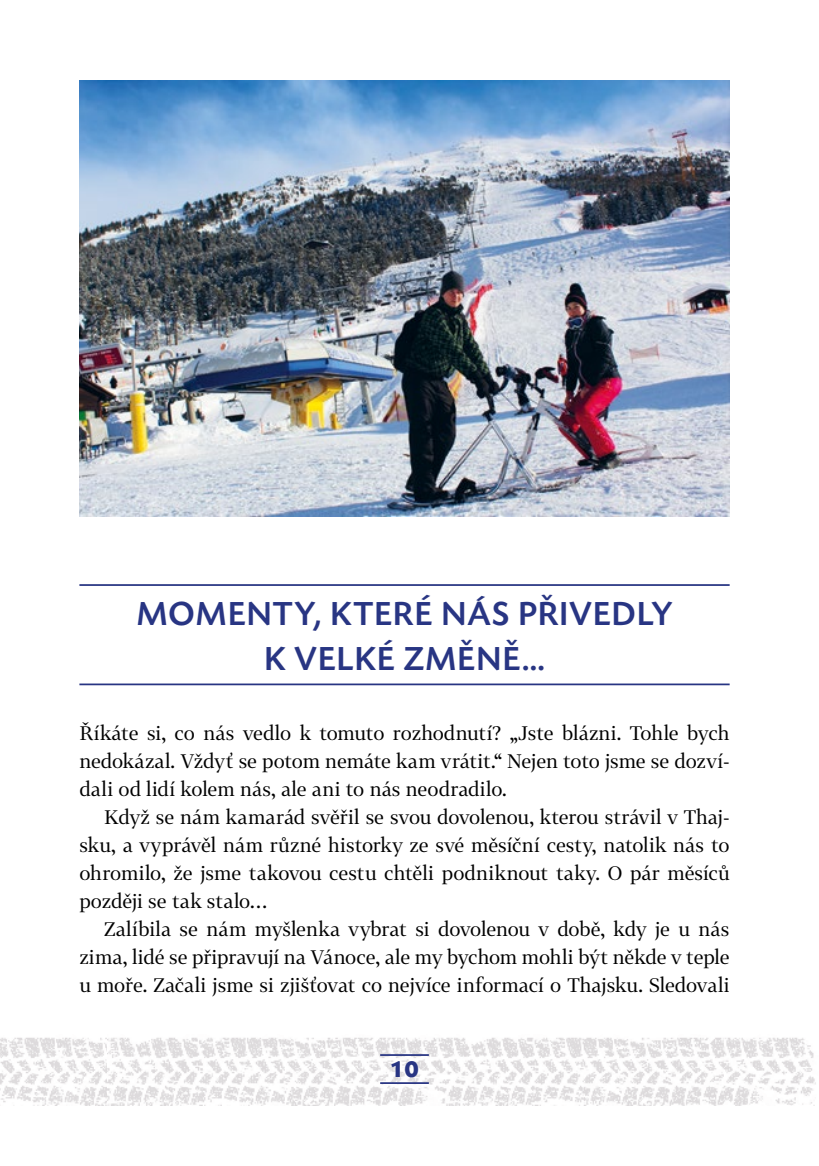
<style>
.page{position:relative;width:819px;height:1166px;background:#fff}
.page>*{position:absolute;margin:0;border:0;box-sizing:border-box;transform-origin:0 0}
.t1{font:500 35px/45.5px "TT Today SB";letter-spacing:.02em;color:#283583;text-align:center}
.t2{font:700 24.5px "TT Today SB";color:#283583}
.t3{font:19.25px/28px "Tabac G2";color:#000;text-align:justify}
</style>
<div class="page">
<img style="left:0;top:1037px;width:108px;height:68px">
<img style="left:108px;top:1037px;width:708px;height:68px">
<hr style="left:380px;top:1054px;width:49px;height:2px;background:#283583">
<hr style="left:380px;top:1082px;width:49px;height:2px;background:#283583">
<hr style="left:79px;top:584px;width:650px;height:2px;background:#283583">
<hr style="left:79px;top:683px;width:650px;height:2px;background:#283583">
<img style="left:79px;top:81px;width:650px;height:435px">
<h1 class="t1" style="left:136px;top:591px;width:537px">MOMENTY, KTERÉ NÁS PŘIVEDLY<br>K VELKÉ ZMĚNĚ…</h1>
<p class="t3" style="left:79px;top:719px;width:651px">Říkáte si, co nás vedlo k tomuto rozhodnutí? „Jste blázni. Tohle bych nedokázal. Vždyť se potom nemáte kam vrátit.“ Nejen toto jsme se dozví&shy;dali od lidí kolem nás, ale ani to nás neodradilo.</p>
<p class="t3" style="left:79px;top:803px;width:651px;text-indent:25px">Když se nám kamarád svěřil se svou dovolenou, kterou strávil v Thaj&shy;sku, a vyprávěl nám různé historky ze své měsíční cesty, natolik nás to ohromilo, že jsme takovou cestu chtěli podniknout taky. O pár měsíců později se tak stalo…</p>
<p class="t3" style="left:79px;top:915px;width:651px;text-indent:25px">Zalíbila se nám myšlenka vybrat si dovolenou v době, kdy je u nás zima, lidé se připravují na Vánoce, ale my bychom mohli být někde v teple u moře. Začali jsme si zjišťovat co nejvíce informací o Thajsku. Sledovali</p>
<p class="t2" style="left:390px;top:1055px;width:31px">10</p>
</div>
